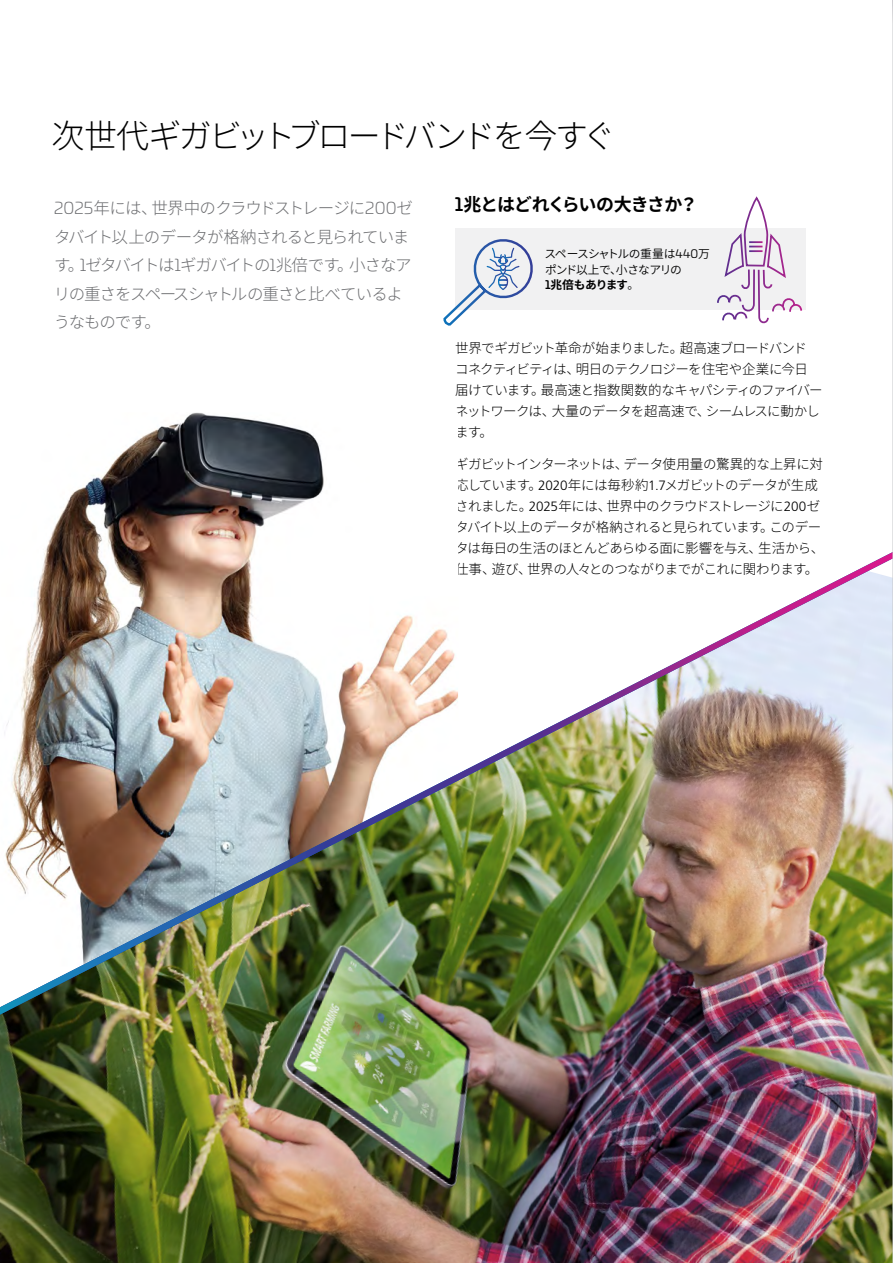
<style>
.page{position:relative;width:893px;height:1263px;background:#fff}
.page>*{position:absolute;margin:0;border:0;box-sizing:border-box;transform-origin:0 0}
.t1{font:300 33px "Noto Sans CJ Kjp";letter-spacing:-.085em;color:#000}
.t2{font:700 18px "Noto Sans CJ Kjp";letter-spacing:-.05em;color:#000}
.t3{font:300 16.5px/28.5px "Noto Sans CJ Kjp";letter-spacing:-.07em;color:#6d6e71}
.t4{font:300 13.5px/21px "Noto Sans CJ Kjp";letter-spacing:-.05em;color:#000}
.t5{font:600 11.7px/15.5px "Noto Sans CJ Kjp";letter-spacing:-.07em;color:#000}
.s1{font-family:"Univia Pro"}
.s2{font-family:"Univia Pro";font-weight:500}
.s3{font-family:"Univia Pro";font-weight:400}
.s4{font-weight:700}
.s5{font-family:"Frutiger LT Pro"}
</style>
<div class="page">
<div style="left:455px;top:228px;width:350px;height:81px;background:#f1f1f2"></div>
<svg style="left:716px;top:196px;width:87px;height:128px"></svg>
<svg style="left:443px;top:239px;width:91px;height:87px"></svg>
<img style="left:45px;top:413px;width:279px;height:139px">
<img style="left:0;top:1015px;width:892px;height:248px">
<img style="left:0;top:552px;width:892px;height:463px">
<hr style="left:892px;top:0;width:1px;height:1263px;background:#c7c8ca">
<h1 class="t1" style="left:51px;top:117px;width:565px">次世代ギガビットブロードバンドを今すぐ</h1>
<p class="t3" style="left:54px;top:195px;width:361px"><span class="s1">2025</span>年には、世界中のクラウドストレージに<span class="s1">200</span>ゼ</p>
<h2 class="t2" style="left:455px;top:194px;width:244px"><span class="s2">1</span>兆とはどれくらいの大きさか？</h2>
<p class="t3" style="left:54px;top:223px;width:359px">タバイト以上のデータが格納されると見られています。<span class="s1">1</span>ゼタバイトは<span class="s1">1</span>ギガバイトの<span class="s1">1</span>兆倍です。小さなアリの重さをスペースシャトルの重さと比べているようなものです。</p>
<p class="t5" style="left:544px;top:246px;width:167px">スペースシャトルの重量は<span class="s3">440</span>万ポンド以上で、小さなアリの<br><span class="s2">1</span><span class="s4">兆倍もあります</span>。</p>
<p class="t4" style="left:455px;top:338px;width:369px">世界でギガビット革命が始まりました。超高速ブロードバンドコネクティビティは、明日のテクノロジーを住宅や企業に今日届けています。最高速と指数関数的なキャパシティのファイバーネットワークは、大量のデータを超高速で、シームレスに動かします。</p>
<p class="t4" style="left:455px;top:454px;width:370px">ギガビットインターネットは、データ使用量の驚異的な上昇に対応しています。<span class="s5">2020</span>年には毎秒約<span class="s5">1.7</span>メガビットのデータが生成されました。<span class="s5">2025</span>年には、世界中のクラウドストレージに<span class="s5">200</span>ゼタバイト以上のデータが格納されると見られています。このデータは毎日の生活のほとんどあらゆる面に影響を与え、生活から、仕事、遊び、世界の人々とのつながりまでがこれに関わります。</p>
</div>
